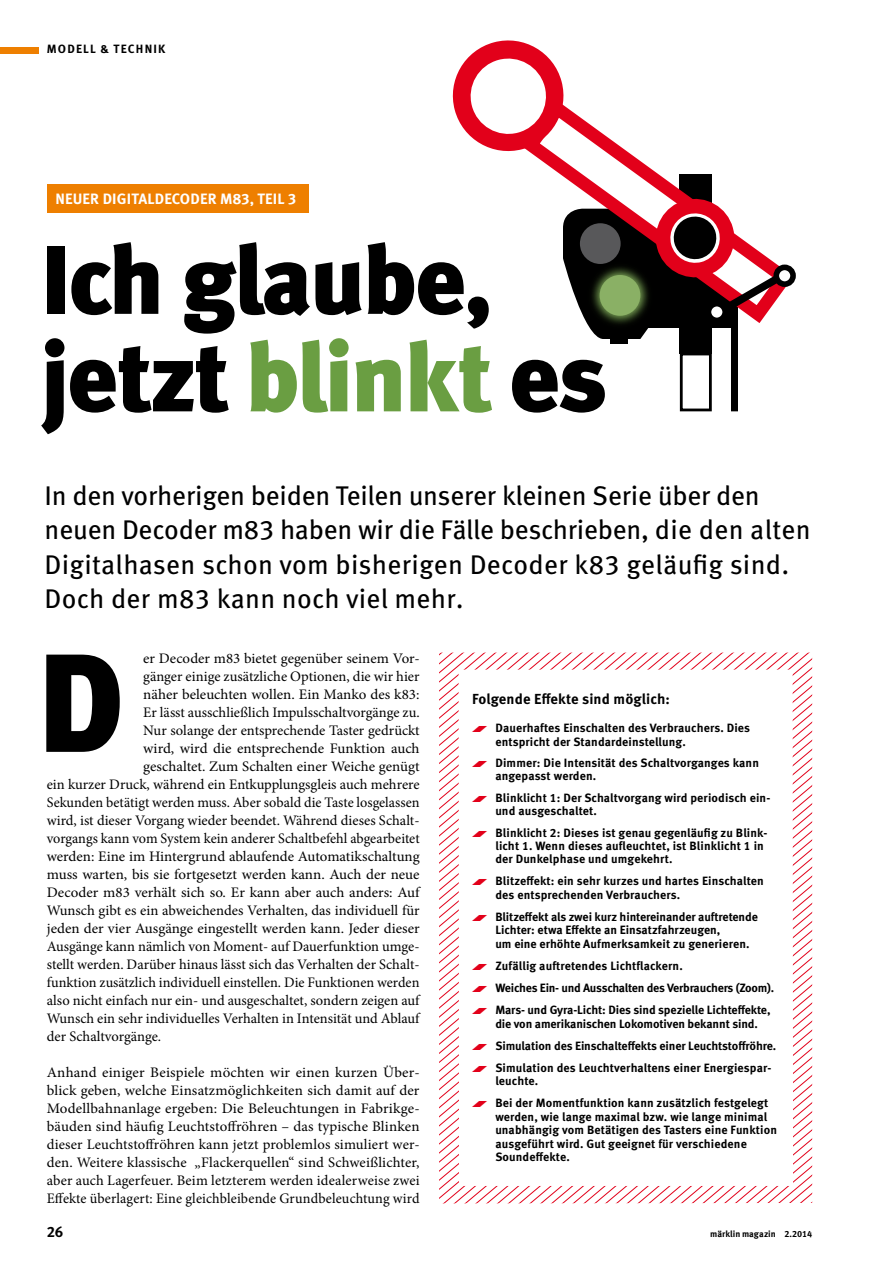
<style>
.page{position:relative;width:893px;height:1263px;background:#fff}
.page>*{position:absolute;margin:0;border:0;box-sizing:border-box;transform-origin:0 0}
.t1{font:900 139.5px "Meta OT";color:#000}
.t2{font:900 97.5px/97.5px "Meta OT";letter-spacing:-.03em;color:#000}
.t3{font:27px/34.5px "Meta OT";letter-spacing:-.01em;color:#000}
.t4{font:700 15px "Meta OT";letter-spacing:.01em;color:#fff}
.t5{font:700 15px "Meta OT";color:#000}
.t6{font:14.55px/18px "Minion Pro";color:#000;text-align:justify}
.t7{font:700 14.55px "Meta OT";letter-spacing:.01em;color:#000}
.t8{font:700 12px/13.5px "Meta OT";letter-spacing:.01em;color:#000}
.t9{font:700 12px/13.5px "Meta OT";letter-spacing:-.01em;color:#000}
.t10{font:700 12px "Meta OT";letter-spacing:-.02em;color:#000}
.t11{font:700 12px "Meta OT";letter-spacing:.1em;color:#000}
.t12{font:700 9px "Meta OT";letter-spacing:-.01em;color:#000}
.s1{color:#fff}
.s2{color:#6a9e42}
.s3{font-family:"Maerklin Aufzaehlung";font-weight:400;font-size:20.25px;color:#e2001a}
</style>
<div class="page">
<div style="left:47px;top:184px;width:261px;height:29px;background:#ee7f00"></div>
<svg style="left:439px;top:652px;width:373px;height:551px"></svg>
<div style="left:680px;top:175px;width:32px;height:179px;background:#000"></div>
<div style="left:610px;top:331px;width:17px;height:13px;background:#000"></div>
<div style="left:680px;top:353px;width:32px;height:58px;border:3px solid #000"></div>
<div style="left:731px;top:318px;width:7px;height:93px;background:#000"></div>
<svg style="left:452px;top:40px;width:344px;height:299px"></svg>
<div style="left:0;top:47px;width:38px;height:6px;background:#ee7f00"></div>
<p class="t11" style="left:47px;top:41px;width:120px">modell &amp; technik</p>
<p class="t4" style="left:55px;top:189px;width:243px">neuer Digitaldecoder m83, Teil 3</p>
<h2 class="t2" style="left:40px;top:234px;width:569px">Ich glaube, <span class="s1">jetzt</span> <span class="s2">blinkt</span> es</h2>
<h3 class="t3" style="left:45px;top:479px;width:768px">In den vorherigen beiden Teilen unserer kleinen Serie über den neuen Decoder m83 haben wir die Fälle beschrieben, die den alten Digitalhasen schon vom bisherigen Decoder k83 geläufig sind.<br>Doch der m83 kann noch viel mehr.</h3>
<p class="t6" style="left:143px;top:650px;width:278px">er Decoder m83 bietet gegenüber seinem Vor-</p>
<p class="t6" style="left:143px;top:668px;width:278px">gänger einige zusätzliche Optionen, die wir hier</p>
<p class="t6" style="left:143px;top:686px;width:278px">näher beleuchten wollen. Ein Manko des k83:</p>
<p class="t6" style="left:143px;top:704px;width:278px">Er lässt ausschließlich Impulsschaltvorgänge zu.</p>
<p class="t6" style="left:143px;top:722px;width:278px">Nur solange der entsprechende Taster gedrückt</p>
<p class="t6" style="left:143px;top:740px;width:278px">wird, wird die entsprechende Funktion auch</p>
<p class="t6" style="left:143px;top:758px;width:278px">geschaltet. Zum Schalten einer Weiche genügt</p>
<p class="t6" style="left:47px;top:776px;width:374px">ein kurzer Druck, während ein Entkupplungsgleis auch mehrere</p>
<p class="t6" style="left:47px;top:794px;width:374px">Sekunden betätigt werden muss. Aber sobald die Taste losgelassen</p>
<p class="t6" style="left:47px;top:812px;width:374px">wird, ist dieser Vorgang wieder beendet. Während dieses Schalt-</p>
<p class="t6" style="left:47px;top:830px;width:374px">vorgangs kann vom System kein anderer Schaltbefehl abgearbeitet</p>
<p class="t6" style="left:47px;top:848px;width:374px">werden: Eine im Hintergrund ablaufende Automatikschaltung</p>
<p class="t6" style="left:47px;top:866px;width:374px">muss warten, bis sie fortgesetzt werden kann. Auch der neue</p>
<p class="t6" style="left:47px;top:884px;width:374px">Decoder m83 verhält sich so. Er kann aber auch anders: Auf</p>
<p class="t6" style="left:47px;top:902px;width:374px">Wunsch gibt es ein abweichendes Verhalten, das individuell für</p>
<p class="t6" style="left:47px;top:920px;width:374px">jeden der vier Ausgänge eingestellt werden kann. Jeder dieser</p>
<p class="t6" style="left:47px;top:938px;width:374px">Ausgänge kann nämlich von Moment- auf Dauerfunktion umge-</p>
<p class="t6" style="left:47px;top:956px;width:373px">stellt werden. Darüber hinaus lässt sich das Verhalten der Schalt-</p>
<p class="t6" style="left:47px;top:974px;width:374px">funktion zusätzlich individuell einstellen. Die Funktionen werden</p>
<p class="t6" style="left:47px;top:992px;width:374px">also nicht einfach nur ein- und ausgeschaltet, sondern zeigen auf</p>
<p class="t6" style="left:47px;top:1010px;width:374px">Wunsch ein sehr individuelles Verhalten in Intensität und Ablauf</p>
<p class="t6" style="left:47px;top:1028px;width:116px">der Schaltvorgänge.</p>
<p class="t6" style="left:47px;top:1064px;width:374px">Anhand einiger Beispiele möchten wir einen kurzen Über&shy;blick geben, welche Einsatzmöglichkeiten sich damit auf der Modellbahnanlage ergeben: Die Beleuchtungen in Fabrikge&shy;bäuden sind häufig Leuchtstoffröhren – das typische Blinken dieser Leuchtstoffröhren kann jetzt problemlos simuliert wer&shy;den. Weitere klassische „Flackerquellen“ sind Schweißlichter, aber auch Lagerfeuer. Beim letzterem werden idealerweise zwei Effekte überlagert: Eine gleichbleibende Grundbeleuchtung wird</p>
<h1 class="t1" style="left:37px;top:615px;width:89px">D</h1>
<p class="t7" style="left:472px;top:690px;width:200px">Folgende Effekte sind möglich:</p>
<p class="t8" style="left:495px;top:722px;width:256px;text-indent:-23px"><span class="s3">•</span> Dauerhaftes Einschalten des Verbrauchers. Dies entspricht der Standardeinstellung.</p>
<p class="t8" style="left:495px;top:757px;width:265px;text-indent:-23px"><span class="s3">•</span> Dimmer: Die Intensität des Schaltvorganges kann angepasst werden.</p>
<p class="t8" style="left:495px;top:792px;width:276px;text-indent:-23px"><span class="s3">•</span> Blinklicht 1: Der Schaltvorgang wird periodisch ein&shy;und ausgeschaltet.</p>
<p class="t8" style="left:495px;top:827px;width:274px;text-indent:-23px"><span class="s3">•</span> Blinklicht 2: Dieses ist genau gegenläufig zu Blink&shy;licht 1. Wenn dieses aufleuchtet, ist Blinklicht 1 in der Dunkelphase und umgekehrt.</p>
<p class="t8" style="left:495px;top:875px;width:270px;text-indent:-23px"><span class="s3">•</span> Blitzeffekt: ein sehr kurzes und hartes Einschalten des entsprechenden Verbrauchers.</p>
<p class="t8" style="left:495px;top:910px;width:264px;text-indent:-23px"><span class="s3">•</span> Blitzeffekt als zwei kurz hintereinander auftretende<br>Lichter: etwa Effekte an Einsatzfahrzeugen,<br>um eine erhöhte Aufmerksamkeit zu generieren.</p>
<p class="t8" style="left:472px;top:959px;width:212px"><span class="s3">•</span> Zufällig auftretendes Lichtflackern.</p>
<p class="t10" style="left:472px;top:980px;width:304px"><span class="s3">•</span> Weiches Ein- und Ausschalten des Verbrauchers (Zoom).</p>
<p class="t9" style="left:495px;top:1003px;width:277px;text-indent:-23px"><span class="s3">•</span> Mars- und Gyra-Licht: Dies sind spezielle Lichteffekte, die von amerikanischen Lokomotiven bekannt sind.</p>
<p class="t9" style="left:472px;top:1039px;width:306px"><span class="s3">•</span> Simulation des Einschalteffekts einer Leuchtstoffröhre.</p>
<p class="t8" style="left:495px;top:1061px;width:277px;text-indent:-23px"><span class="s3">•</span> Simulation des Leuchtverhaltens einer Energiespar&shy;leuchte.</p>
<p class="t8" style="left:495px;top:1096px;width:283px;text-indent:-23px"><span class="s3">•</span> Bei der Momentfunktion kann zusätzlich festgelegt werden, wie lange maximal bzw. wie lange minimal unabhängig vom Betätigen des Tasters eine Funktion ausgeführt wird. Gut geeignet für verschiedene Soundeffekte.</p>
<p class="t5" style="left:47px;top:1222px;width:18px">26</p>
<p class="t12" style="left:710px;top:1228px;width:103px">märklin magazin 2.2014</p>
</div>
